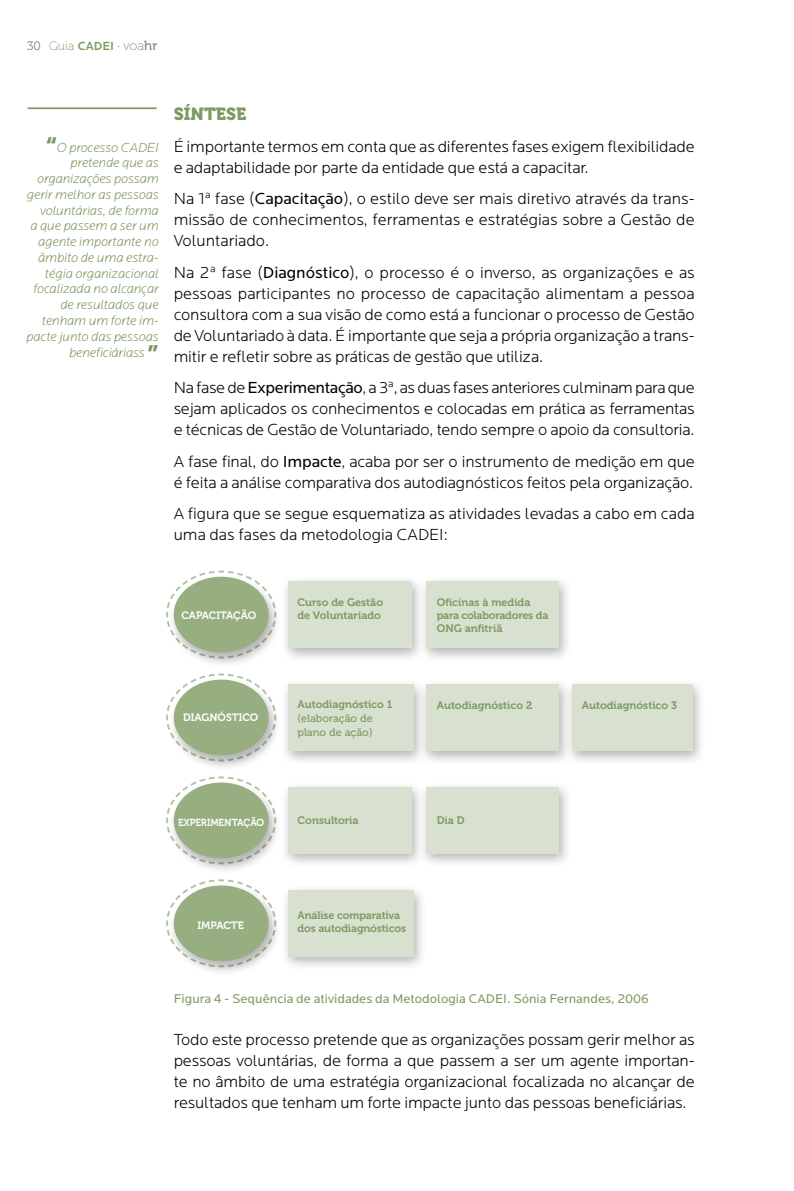
<style>
.page{position:relative;width:794px;height:1191px;background:#fff}
.page>*{position:absolute;margin:0;border:0;box-sizing:border-box;transform-origin:0 0}
.t1{font:17.5px "Museo 900";color:#7d9a61}
.t2{font:300 16.62px/21px "Locator";letter-spacing:-.01em;color:#000;text-align:justify}
.t3{font:italic 300 13.65px/15.8px "Locator";letter-spacing:-.01em;color:#7d9a61;text-align:right}
.t4{font:13.12px "Locator";color:#7d9a61}
.t5{font:500 12.25px "Locator";color:#7d9a61}
.t6{font:10.85px/13.1px "Museo 700";color:#7d9a61}
.t7{font:10.85px/13.1px "Museo 700";letter-spacing:-.02em;color:#7d9a61}
.t8{font:10.85px/14px "Museo 500";color:#7d9a61}
.t9{font:10.67px "Museo 700";color:#fff}
.t10{font:10.15px "Museo 700";color:#fff;scale:.95 1}
.s1{font-family:"Museo 300";font-weight:400;color:#808285}
.s2{font-family:"Museo 100";font-weight:400}
.s3{font-family:"Museo 100";font-weight:400;color:#000}
.s4{font-family:"Museo 100";font-weight:400;font-size:13.12px;color:#808285}
.s5{font-family:"Museo 500";font-weight:400;font-size:13.12px;color:#808285}
.s6{font-family:"Museo 900";font-weight:400;font-style:normal;font-size:24.5px}
.s7{font-weight:400}
</style>
<div class="page">
<svg style="left:166px;top:570px;width:72px;height:55px"></svg>
<div style="left:168px;top:573px;width:113px;height:95px;background:#000;opacity:.3"></div>
<div style="left:174px;top:576px;width:95px;height:76px;background:#97ae81;border-radius:50%"></div>
<svg style="left:166px;top:673px;width:73px;height:55px"></svg>
<div style="left:168px;top:676px;width:113px;height:94px;background:#000;opacity:.3"></div>
<div style="left:174px;top:679px;width:95px;height:76px;background:#97ae81;border-radius:50%"></div>
<svg style="left:166px;top:776px;width:73px;height:55px"></svg>
<div style="left:168px;top:779px;width:113px;height:94px;background:#000;opacity:.3"></div>
<div style="left:174px;top:782px;width:95px;height:76px;background:#97ae81;border-radius:50%"></div>
<div style="left:280px;top:574px;width:145px;height:88px;background:#000;opacity:.3"></div>
<div style="left:288px;top:581px;width:124px;height:67px;background:#d8e1d0"></div>
<div style="left:418px;top:574px;width:154px;height:88px;background:#000;opacity:.3"></div>
<div style="left:426px;top:581px;width:133px;height:67px;background:#d8e1d0"></div>
<div style="left:280px;top:677px;width:146px;height:88px;background:#000;opacity:.3"></div>
<div style="left:288px;top:684px;width:125px;height:67px;background:#d8e1d0"></div>
<div style="left:418px;top:677px;width:154px;height:88px;background:#000;opacity:.3"></div>
<div style="left:426px;top:684px;width:133px;height:67px;background:#d8e1d0"></div>
<div style="left:563px;top:677px;width:142px;height:88px;background:#000;opacity:.3"></div>
<div style="left:572px;top:684px;width:121px;height:67px;background:#d8e1d0"></div>
<div style="left:280px;top:780px;width:145px;height:88px;background:#000;opacity:.3"></div>
<div style="left:288px;top:787px;width:124px;height:66px;background:#d8e1d0"></div>
<div style="left:418px;top:780px;width:154px;height:88px;background:#000;opacity:.3"></div>
<div style="left:426px;top:787px;width:133px;height:66px;background:#d8e1d0"></div>
<div style="left:280px;top:883px;width:146px;height:87px;background:#000;opacity:.3"></div>
<div style="left:288px;top:890px;width:125px;height:66px;background:#d8e1d0"></div>
<svg style="left:166px;top:879px;width:73px;height:55px"></svg>
<div style="left:168px;top:882px;width:113px;height:94px;background:#000;opacity:.3"></div>
<div style="left:174px;top:885px;width:95px;height:76px;background:#97ae81;border-radius:50%"></div>
<hr style="left:28px;top:107px;width:129px;height:2px;background:#7d9a61">
<p class="t5" style="left:27px;top:39px;width:132px"><span class="s1">30</span> <span class="s2">Guia</span> CADEI <span class="s3">·</span> <span class="s4">voa</span><span class="s5">hr</span></p>
<p class="t3" style="left:27px;top:140px;width:134px"><span class="s6">“</span>O processo CADEI pretende que as organizações possam gerir melhor as pessoas voluntárias, de forma<br>a que passem a ser um agente importante no âmbito de uma estra&shy;tégia organizacional focalizada no alcançar de resultados que tenham um forte im&shy;pacte junto das pessoas beneficiáriass <span class="s6">”</span></p>
<p class="t1" style="left:174px;top:104px;width:30px">SÍNTE</p>
<p class="t1" style="left:226px;top:104px;width:21px">SE</p>
<p class="t2" style="left:174px;top:136px;width:522px">É importante termos em conta que as diferentes fases exigem flexibilidade e adaptabilidade por parte da entidade que está a capacitar.</p>
<p class="t2" style="left:174px;top:189px;width:522px">Na 1ª fase (<span class="s7">Capacitação</span>), o estilo deve ser mais diretivo através da trans&shy;missão de conhecimentos, ferramentas e estratégias sobre a Gestão de Voluntariado.</p>
<p class="t2" style="left:174px;top:262px;width:522px">Na 2ª fase (<span class="s7">Diagnóstico</span>), o processo é o inverso, as organizações e as pessoas participantes no processo de capacitação alimentam a pessoa consultora com a sua visão de como está a funcionar o processo de Gestão de Voluntariado à data. É importante que seja a própria organização a trans&shy;mitir e refletir sobre as práticas de gestão que utiliza.</p>
<p class="t2" style="left:174px;top:378px;width:522px">Na fase de <span class="s7">Experimentação</span>, a 3ª, as duas fases anteriores culminam para que sejam aplicados os conhecimentos e colocadas em prática as ferramentas e técnicas de Gestão de Voluntariado, tendo sempre o apoio da consultoria.</p>
<p class="t2" style="left:174px;top:451px;width:522px">A fase final, do <span class="s7">Impacte</span>, acaba por ser o instrumento de medição em que é feita a análise comparativa dos autodiagnósticos feitos pela organização.</p>
<p class="t2" style="left:174px;top:504px;width:522px">A figura que se segue esquematiza as atividades levadas a cabo em cada uma das fases da metodologia CADEI:</p>
<p class="t9" style="left:181px;top:610px;width:16px">CAPA</p>
<p class="t9" style="left:209px;top:610px;width:16px">CITAÇÃO</p>
<p class="t6" style="left:297px;top:596px;width:87px">Curso de Gestão de Voluntariado</p>
<p class="t7" style="left:437px;top:595px;width:113px">Oficinas à medida para colaboradores da<br>ONG anfitriã</p>
<p class="t9" style="left:183px;top:711px;width:76px">DIAGNÓSTICO</p>
<p class="t6" style="left:297px;top:698px;width:96px">Autodiagnóstico 1</p>
<p class="t8" style="left:297px;top:711px;width:77px">(elaboração de plano de ação)</p>
<p class="t6" style="left:437px;top:699px;width:97px">Autodiagnóstico 2</p>
<p class="t6" style="left:582px;top:699px;width:97px">Autodiagnóstico 3</p>
<p class="t10" style="left:178px;top:817px;width:39px">EXPERIMENTAÇÃO</p>
<p class="t6" style="left:297px;top:814px;width:63px">Consultoria</p>
<p class="t6" style="left:437px;top:814px;width:29px">Dia D</p>
<p class="t9" style="left:198px;top:919px;width:8px">IMPA</p>
<p class="t9" style="left:223px;top:919px;width:15px">CTE</p>
<p class="t6" style="left:297px;top:908px;width:110px">Análise comparativa dos autodiagnósticos</p>
<p class="t4" style="left:174px;top:991px;width:477px">Figura 4 - Sequência de atividades da Metodologia CADEI. Sónia Fernandes, 2006</p>
<p class="t2" style="left:174px;top:1029px;width:522px">Todo este processo pretende que as organizações possam gerir melhor as pessoas voluntárias, de forma a que passem a ser um agente importan&shy;te no âmbito de uma estratégia organizacional focalizada no alcançar de resultados que tenham um forte impacte junto das pessoas beneficiárias.</p>
</div>
